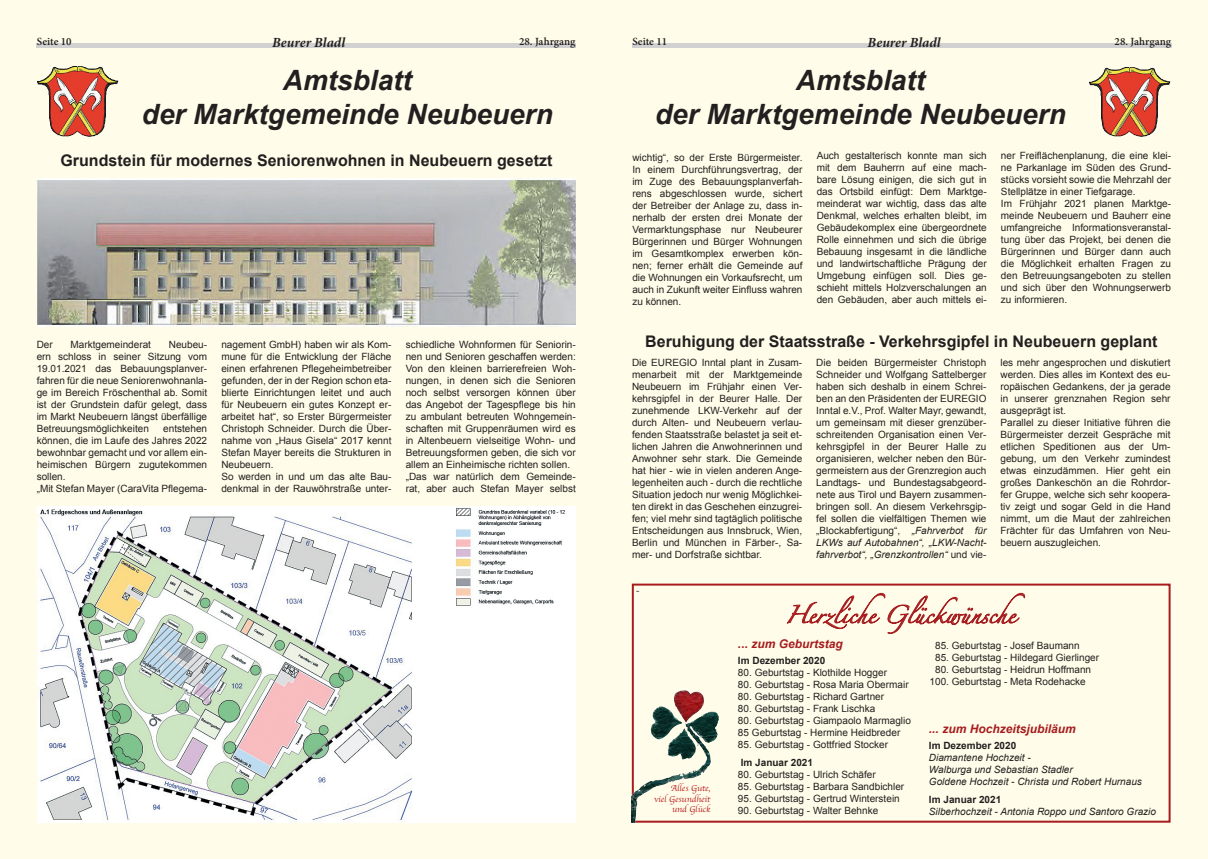
<style>
.page{position:relative;width:1208px;height:859px;background:#fff}
.page>*{position:absolute;margin:0;border:0;box-sizing:border-box;transform-origin:0 0}
.t1{font:italic 700 28px/33.6px "Arial";color:#231f20;text-align:center}
.t2{font:700 16px "Arial";color:#231f20}
.t3{font:16px "Zapfino";color:#a61c1f}
.t4{font:italic 700 14px "Minion Pro";color:#231f20}
.t5{font:italic 700 12px "Arial";color:#a61c1f}
.t6{font:600 11px "Minion Pro";letter-spacing:-.005em;color:#231f20}
.t7{font:11px "Calibri";color:#231f20}
.t8{font:10px/12px "Arial";color:#231f20}
.t9{font:italic 10px/12px "Arial";color:#231f20}
.t10{font:700 10px "Arial";color:#231f20}
.t11{font:9px/10.8px "Apple Chancery";color:#b61c20;text-align:right}
.s1{font-style:italic}
</style>
<div class="page">
<div style="left:0;top:0;width:604px;height:859px;background:#fffde9"></div>
<div style="left:604px;top:0;width:604px;height:859px;background:#fffde9"></div>
<img style="left:1089px;top:67px;width:81px;height:70px">
<img style="left:37px;top:66px;width:82px;height:70px">
<img style="left:37px;top:506px;width:538px;height:316px">
<img style="left:37px;top:179px;width:538px;height:148px">
<div style="left:632px;top:584px;width:538px;height:239px;border:2px solid #a61c1f"></div>
<img style="left:632px;top:687px;width:93px;height:136px">
<svg style="left:786px;top:593px;width:239px;height:41px"></svg>
<p class="t6" style="left:37px;top:34px;width:36px">Seite 10</p>
<h3 class="t4" style="left:272px;top:33px;width:75px">Beurer Bladl</h3>
<p class="t6" style="left:519px;top:34px;width:58px">28. Jahrgang</p>
<p class="t6" style="left:632px;top:34px;width:36px">Seite 11</p>
<h3 class="t4" style="left:867px;top:33px;width:75px">Beurer Bladl</h3>
<p class="t6" style="left:1114px;top:34px;width:58px">28. Jahrgang</p>
<h1 class="t1" style="left:655px;top:64px;width:412px">Amtsblatt<br>der Marktgemeinde Neubeuern</h1>
<h1 class="t1" style="left:142px;top:64px;width:412px">Amtsblatt<br>der Marktgemeinde Neubeuern</h1>
<h2 class="t2" style="left:61px;top:151px;width:493px">Grundstein für modernes Seniorenwohnen in Neubeuern gesetzt</h2>
<p class="t8" style="left:37px;top:339px;width:172px;text-align:justify;text-indent:132px">Neubeu&shy;ern schloss in seiner Sitzung vom 19.01.2021 das Bebauungsplanver&shy;fahren für die neue Seniorenwohnanla&shy;ge im Bereich Fröschenthal ab. Somit ist der Grundstein dafür gelegt, dass im Markt Neubeuern längst überfällige Betreuungsmöglichkeiten</p>
<p class="t8" style="left:37px;top:339px;width:18px">Der</p>
<p class="t8" style="left:70px;top:339px;width:82px">Marktgemeinderat</p>
<p class="t8" style="left:37px;top:423px;width:172px;text-indent:127px">entstehen können, die im Laufe des Jahres 2022 bewohnbar gemacht und vor allem ein&shy;heimischen Bürgern zugutekommen sollen.<br>„Mit Stefan Mayer (CaraVita Pflegema-</p>
<p class="t8" style="left:221px;top:339px;width:172px">nagement GmbH) haben wir als Kom&shy;mune für die Entwicklung der Fläche einen erfahrenen Pflegeheimbetreiber gefunden, der in der Region schon eta&shy;blierte Einrichtungen leitet und auch für Neubeuern ein gutes Konzept er&shy;arbeitet hat“, so Erster Bürgermeister Christoph Schneider. Durch die Über&shy;nahme von „Haus Gisela“ 2017 kennt Stefan Mayer bereits die Strukturen in Neubeuern.<br>So werden in und um das alte Bau&shy;denkmal in der Rauwöhrstraße unter-</p>
<p class="t8" style="left:406px;top:339px;width:172px">schiedliche Wohnformen für Seniorin&shy;nen und Senioren geschaffen werden:<br>Von den kleinen barrierefreien Woh&shy;nungen, in denen sich die Senioren noch selbst versorgen können über das Angebot der Tagespflege bis hin zu ambulant betreuten Wohngemein&shy;schaften mit Gruppenräumen wird es in Altenbeuern vielseitige Wohn- und Betreuungsformen geben, die sich vor allem an Einheimische richten sollen. „Das war natürlich dem Gemeinde&shy;rat, aber auch Stefan Mayer selbst</p>
<p class="t8" style="left:632px;top:152px;width:172px;text-align:justify">wichtig“, so der Erste Bürgermeister.<br>In einem Durchführungsvertrag, der im Zuge des Bebauungsplanverfah&shy;rens abgeschlossen wurde, sichert der Betreiber der Anlage zu, dass in&shy;nerhalb der ersten drei Monate der Vermarktungsphase nur Neubeurer Bürgerinnen und Bürger Wohnungen im Gesamtkomplex erwerben kön&shy;nen; ferner erhält die Gemeinde auf die Wohnungen ein Vorkaufsrecht, um auch in Zukunft weiter Einfluss wahren zu können.</p>
<p class="t8" style="left:816px;top:149px;width:172px;text-align:justify">Auch gestalterisch konnte man sich mit dem Bauherrn auf eine mach&shy;bare Lösung einigen, die sich gut in das Ortsbild einfügt: Dem Marktge&shy;meinderat war wichtig, dass das alte Denkmal, welches erhalten bleibt, im Gebäudekomplex eine übergeordnete Rolle einnehmen und sich die übrige Bebauung insgesamt in die ländliche und landwirtschaftliche Prägung der Umgebung einfügen soll. Dies ge&shy;schieht mittels Holzverschalungen an den Gebäuden, aber auch mittels ei-</p>
<p class="t8" style="left:1001px;top:149px;width:172px">ner Freiflächenplanung, die eine klei&shy;ne Parkanlage im Süden des Grund&shy;stücks vorsieht sowie die Mehrzahl der Stellplätze in einer Tiefgarage.<br>Im Frühjahr 2021 planen Marktge&shy;meinde Neubeuern und Bauherr eine umfangreiche Informationsveranstal&shy;tung über das Projekt, bei denen die Bürgerinnen und Bürger dann auch die Möglichkeit erhalten Fragen zu den Betreuungsangeboten zu stellen und sich über den Wohnungserwerb zu informieren.</p>
<h2 class="t2" style="left:645px;top:333px;width:514px">Beruhigung der Staatsstraße - Verkehrsgipfel in Neubeuern geplant</h2>
<p class="t8" style="left:1000px;top:356px;width:172px">les mehr angesprochen und diskutiert werden. Dies alles im Kontext des eu&shy;ropäischen Gedankens, der ja gerade in unserer grenznahen Region sehr ausgeprägt ist.<br>Parallel zu dieser Initiative führen die Bürgermeister derzeit Gespräche mit etlichen Speditionen aus der Um&shy;gebung, um den Verkehr zumindest etwas einzudämmen. Hier geht ein großes Dankeschön an die Rohrdor&shy;fer Gruppe, welche sich sehr koopera&shy;tiv zeigt und sogar Geld in die Hand nimmt, um die Maut der zahlreichen Frächter für das Umfahren von Neu&shy;beuern auszugleichen.</p>
<p class="t8" style="left:632px;top:356px;width:172px;text-align:justify">Die EUREGIO Inntal plant in Zusam&shy;menarbeit mit der Marktgemeinde Neubeuern im Frühjahr einen Ver&shy;kehrsgipfel in der Beurer Halle. Der zunehmende LKW-Verkehr auf der durch Alten- und Neubeuern verlau&shy;fenden Staatsstraße belastet ja seit et&shy;lichen Jahren die Anwohnerinnen und Anwohner sehr stark. Die Gemeinde hat hier - wie in vielen anderen Ange&shy;legenheiten auch - durch die rechtliche Situation jedoch nur wenig Möglichkei&shy;ten direkt in das Geschehen einzugrei&shy;fen; viel mehr sind tagtäglich politische Entscheidungen aus Innsbruck, Wien, Berlin und München in Färber-, Sa&shy;mer- und Dorfstraße sichtbar.</p>
<p class="t8" style="left:816px;top:356px;width:172px;text-align:justify">Die beiden Bürgermeister Christoph Schneider und Wolfgang Sattelberger haben sich deshalb in einem Schrei&shy;ben an den Präsidenten der EUREGIO Inntal e.V., Prof. Walter Mayr, gewandt, um gemeinsam mit dieser grenzüber&shy;schreitenden Organisation einen Ver&shy;kehrsgipfel in der Beurer Halle zu organisieren, welcher neben den Bür&shy;germeistern aus der Grenzregion auch Landtags- und Bundestagsabgeord&shy;nete aus Tirol und Bayern zusammen&shy;bringen soll. An diesem Verkehrsgip&shy;fel sollen die vielfältigen Themen wie „Blockabfertigung“, <span class="s1">„Fahrverbot für LKWs auf Autobahnen“, „LKW-Nacht&shy;fahrverbot“, „Grenzkontrollen“</span> und vie-</p>
<p class="t7" style="left:636px;top:583px;width:5px">-</p>
<p class="t11" style="left:654px;top:782px;width:58px">Alles Gute,<br>viel Gesundheit und Glück</p>
<h2 class="t3" style="left:785px;top:608px;width:241px">Herzliche Glückwünsche</h2>
<p class="t5" style="left:738px;top:637px;width:106px">... zum Geburtstag</p>
<p class="t10" style="left:738px;top:654px;width:89px">Im Dezember 2020</p>
<p class="t8" style="left:738px;top:666px;width:150px">80. Geburtstag - Klothilde Hogger</p>
<p class="t8" style="left:738px;top:678px;width:172px">80. Geburtstag - Rosa Maria Obermair</p>
<p class="t8" style="left:738px;top:690px;width:148px">80. Geburtstag - Richard Gartner</p>
<p class="t8" style="left:738px;top:702px;width:139px">80. Geburtstag - Frank Lischka</p>
<p class="t8" style="left:738px;top:714px;width:174px">80. Geburtstag - Giampaolo Marmaglio<br>85 Geburtstag - Hermine Heidbreder</p>
<p class="t8" style="left:738px;top:738px;width:152px">85. Geburtstag - Gottfried Stocker</p>
<p class="t10" style="left:741px;top:756px;width:74px">Im Januar 2021</p>
<p class="t8" style="left:738px;top:768px;width:139px">80. Geburtstag - Ulrich Schäfer</p>
<p class="t8" style="left:738px;top:780px;width:168px">85. Geburtstag - Barbara Sandbichler</p>
<p class="t8" style="left:738px;top:792px;width:163px">95. Geburtstag - Gertrud Winterstein</p>
<p class="t8" style="left:738px;top:804px;width:142px">90. Geburtstag - Walter Behnke</p>
<p class="t8" style="left:935px;top:639px;width:146px">85. Geburtstag - Josef Baumann</p>
<p class="t8" style="left:935px;top:651px;width:165px">85. Geburtstag - Hildegard Gierlinger</p>
<p class="t8" style="left:929px;top:663px;width:163px;text-align:center">80. Geburtstag - Heidrun Hoffmann<br>100. Geburtstag - Meta Rodehacke</p>
<p class="t5" style="left:929px;top:722px;width:148px">... zum Hochzeitsjubiläum</p>
<p class="t10" style="left:929px;top:740px;width:89px">Im Dezember 2020</p>
<p class="t9" style="left:929px;top:751px;width:214px">Diamantene Hochzeit -<br>Walburga und Sebastian Stadler<br>Goldene Hochzeit - Christa und Robert Hurnaus</p>
<p class="t10" style="left:929px;top:794px;width:74px">Im Januar 2021</p>
<p class="t9" style="left:929px;top:805px;width:228px">Silberhochzeit - Antonia Roppo und Santoro Grazio</p>
</div>
